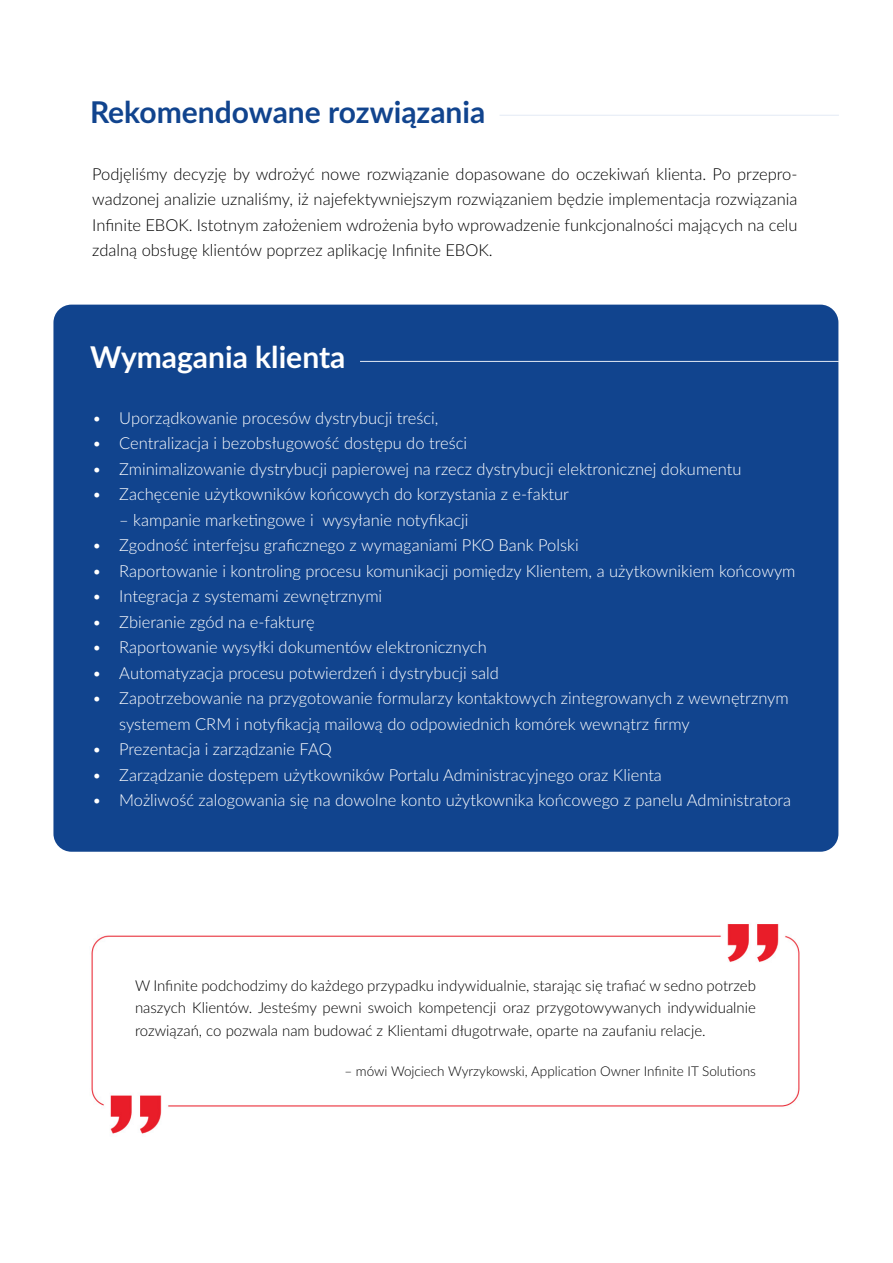
<style>
.page{position:relative;width:893px;height:1263px;background:#fff}
.page>*{position:absolute;margin:0;border:0;box-sizing:border-box;transform-origin:0 0}
.t1{font:700 30px "Lato";color:#11448e}
.t2{font:700 30px "Lato";color:#fff}
.t3{font:300 16.5px/25.5px "Lato";color:#fff}
.t4{font:300 16.5px/25.5px "Lato";color:#000;text-align:justify}
.t5{font:300 15px/22.5px "Lato";color:#000;text-align:justify}
.t6{font:300 13.5px "Lato";color:#000}
</style>
<div class="page">
<hr style="left:499px;top:115px;width:340px;height:1px;background:#e3eaf5">
<div style="left:53px;top:305px;width:785px;height:547px;background:#11448e;border-radius:18px"></div>
<hr style="left:360px;top:361px;width:479px;height:1px;background:#e3eaf5">
<img style="left:91px;top:924px;width:709px;height:210px">
<h1 class="t1" style="left:90px;top:90px;width:397px">Rekomendowane rozwiązania</h1>
<p class="t4" style="left:92px;top:161px;width:707px">Podjęliśmy decyzję by wdrożyć nowe rozwiązanie dopasowane do oczekiwań klienta. Po przepro&shy;wadzonej analizie uznaliśmy, iż najefektywniejszym rozwiązaniem będzie implementacja rozwiązania Infinite EBOK. Istotnym założeniem wdrożenia było wprowadzenie funkcjonalności mających na celu zdalną obsługę klientów poprzez aplikację Infinite EBOK.</p>
<h1 class="t2" style="left:90px;top:335px;width:257px">Wymagania klienta</h1>
<p class="t3" style="left:92px;top:404px;width:348px">• Uporządkowanie procesów dystrybucji treści,</p>
<p class="t3" style="left:92px;top:430px;width:376px">• Centralizacja i bezobsługowość dostępu do treści</p>
<p class="t3" style="left:92px;top:455px;width:651px">• Zminimalizowanie dystrybucji papierowej na rzecz dystrybucji elektronicznej dokumentu</p>
<p class="t3" style="left:92px;top:481px;width:478px">• Zachęcenie użytkowników końcowych do korzystania z e-faktur</p>
<p class="t3" style="left:119px;top:506px;width:351px">– kampanie marketingowe i wysyłanie notyfikacji</p>
<p class="t3" style="left:92px;top:532px;width:488px">• Zgodność interfejsu graficznego z wymaganiami PKO Bank Polski</p>
<p class="t3" style="left:92px;top:557px;width:705px">• Raportowanie i kontroling procesu komunikacji pomiędzy Klientem, a użytkownikiem końcowym</p>
<p class="t3" style="left:92px;top:583px;width:292px">• Integracja z systemami zewnętrznymi</p>
<p class="t3" style="left:92px;top:608px;width:224px">• Zbieranie zgód na e-fakturę</p>
<p class="t3" style="left:92px;top:634px;width:396px">• Raportowanie wysyłki dokumentów elektronicznych</p>
<p class="t3" style="left:92px;top:659px;width:408px">• Automatyzacja procesu potwierdzeń i dystrybucji sald</p>
<p class="t3" style="left:119px;top:685px;width:671px;text-indent:-27px">• Zapotrzebowanie na przygotowanie formularzy kontaktowych zintegrowanych z wewnętrznym systemem CRM i notyfikacją mailową do odpowiednich komórek wewnątrz firmy</p>
<p class="t3" style="left:92px;top:736px;width:241px">• Prezentacja i zarządzanie FAQ</p>
<p class="t3" style="left:92px;top:761px;width:571px">• Zarządzanie dostępem użytkowników Portalu Administracyjnego oraz Klienta</p>
<p class="t3" style="left:92px;top:787px;width:700px">• Możliwość zalogowania się na dowolne konto użytkownika końcowego z panelu Administratora</p>
<p class="t5" style="left:135px;top:973px;width:622px">W Infinite podchodzimy do każdego przypadku indywidualnie, starając się trafiać w sedno potrzeb naszych Klientów. Jesteśmy pewni swoich kompetencji oraz przygotowywanych indywidualnie rozwiązań, co pozwala nam budować z Klientami długotrwałe, oparte na zaufaniu relacje.</p>
<p class="t6" style="left:344px;top:1061px;width:413px">– mówi Wojciech Wyrzykowski, Application Owner Infinite IT Solutions</p>
</div>
